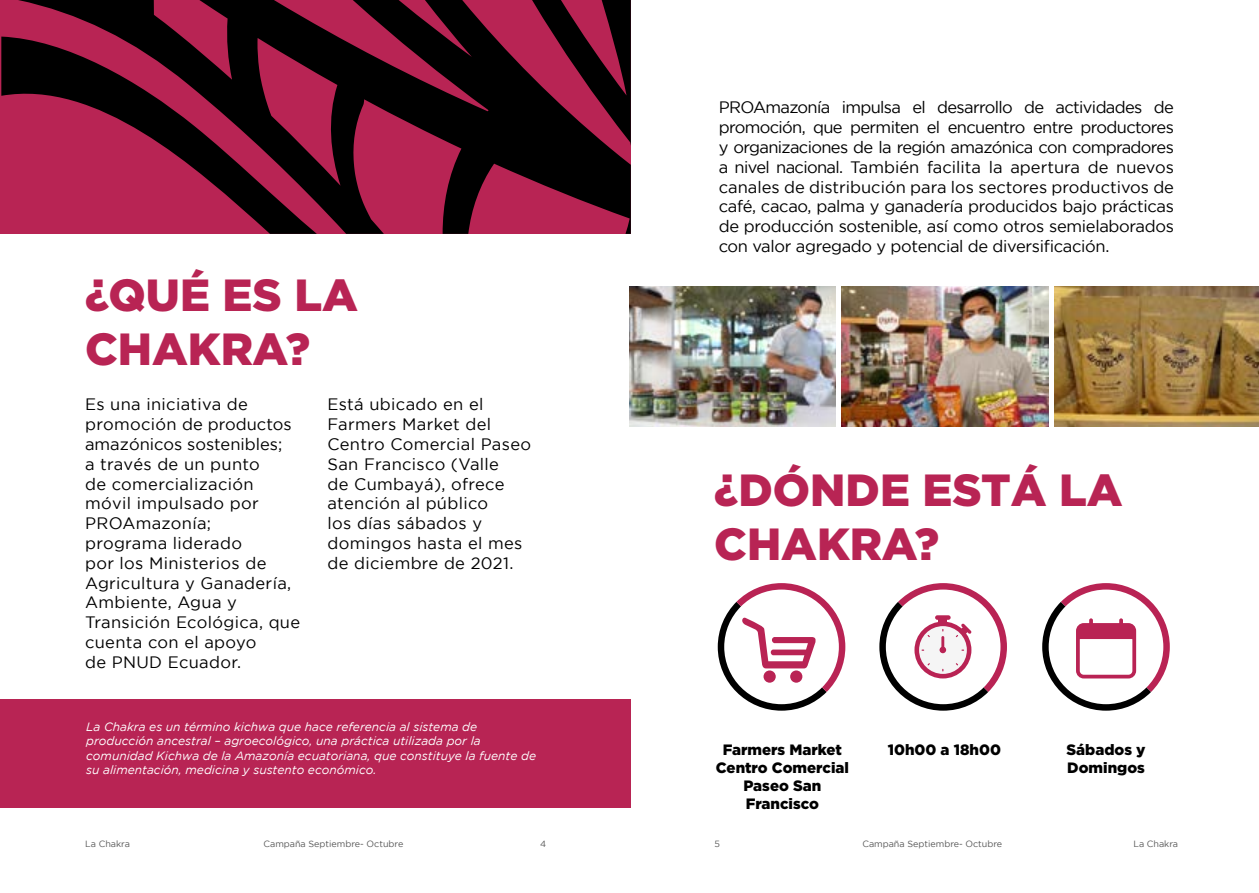
<style>
.page{position:relative;width:1259px;height:893px;background:#fff}
.page>*{position:absolute;margin:0;border:0;box-sizing:border-box;transform-origin:0 0}
.t1{font:900 45px/54px "Gotham";color:#b82454}
.t2{font:16.5px/19.8px "Gotham";letter-spacing:.02em;color:#000}
.t3{font:900 15px/18px "Gotham";color:#000;text-align:center}
.t4{font:italic 12px/14.4px "Gotham";color:#fff}
.t5{font:9px "Gotham";color:#575757}
</style>
<div class="page">
<div style="left:0;top:699px;width:631px;height:109px;background:#b82454"></div>
<svg style="left:18px;top:0;width:613px;height:234px;background:#531026"></svg>
<svg style="left:1px;top:37px;width:316px;height:197px;background:#731634"></svg>
<svg style="left:879px;top:583px;width:128px;height:128px"></svg>
<div style="left:939px;top:647px;width:7px;height:6px;background:#b92354;border-radius:50%"></div>
<svg style="left:718px;top:583px;width:127px;height:128px"></svg>
<svg style="left:1042px;top:583px;width:127px;height:128px"></svg>
<img style="left:630px;top:286px;width:205px;height:140px">
<img style="left:842px;top:286px;width:206px;height:140px">
<img style="left:1054px;top:286px;width:205px;height:140px">
<h1 class="t1" style="left:85px;top:267px;width:274px">¿QUÉ ES LA<br>CHAKRA?</h1>
<p class="t2" style="left:85px;top:394px;width:217px">Es una iniciativa de promoción de productos amazónicos sostenibles;<br>a través de un punto<br>de comercialización móvil impulsado por<br>PROAmazonía;<br>programa liderado<br>por los Ministerios de<br>Agricultura y Ganadería,<br>Ambiente, Agua y<br>Transición Ecológica, que cuenta con el apoyo<br>de PNUD Ecuador.</p>
<p class="t2" style="left:327px;top:394px;width:205px">Está ubicado en el<br>Farmers Market del<br>Centro Comercial Paseo<br>San Francisco (Valle<br>de Cumbayá), ofrece atención al público<br>los días sábados y domingos hasta el mes de diciembre de 2021.</p>
<p class="t4" style="left:86px;top:719px;width:451px">La Chakra es un término kichwa que hace referencia al sistema de producción ancestral – agroecológico, una práctica utilizada por la comunidad Kichwa de la Amazonía ecuatoriana, que constituye la fuente de su alimentación, medicina y sustento económico.</p>
<p class="t2" style="left:718px;top:97px;width:457px;text-align:justify">PROAmazonía impulsa el desarrollo de actividades de promoción, que permiten el encuentro entre productores y organizaciones de la región amazónica con compradores a nivel nacional. También facilita la apertura de nuevos canales de distribución para los sectores productivos de café, cacao, palma y ganadería producidos bajo prácticas de producción sostenible, así como otros semielaborados con valor agregado y potencial de diversificación.</p>
<h1 class="t1" style="left:714px;top:462px;width:410px">¿DÓNDE ESTÁ LA<br>CHAKRA?</h1>
<p class="t3" style="left:716px;top:740px;width:135px">Farmers Market<br>Centro Comercial<br>Paseo San<br>Francisco</p>
<p class="t3" style="left:887px;top:740px;width:115px">10h00 a 18h00</p>
<p class="t3" style="left:1066px;top:740px;width:81px;text-align:left">Sábados y<br>Domingos</p>
<p class="t5" style="left:85px;top:839px;width:46px">La Chakra</p>
<p class="t5" style="left:263px;top:839px;width:141px">Campaña Septiembre- Octubre</p>
<p class="t5" style="left:540px;top:839px;width:8px">4</p>
<p class="t5" style="left:714px;top:839px;width:7px">5</p>
<p class="t5" style="left:862px;top:839px;width:141px">Campaña Septiembre- Octubre</p>
<p class="t5" style="left:1133px;top:839px;width:46px">La Chakra</p>
</div>
